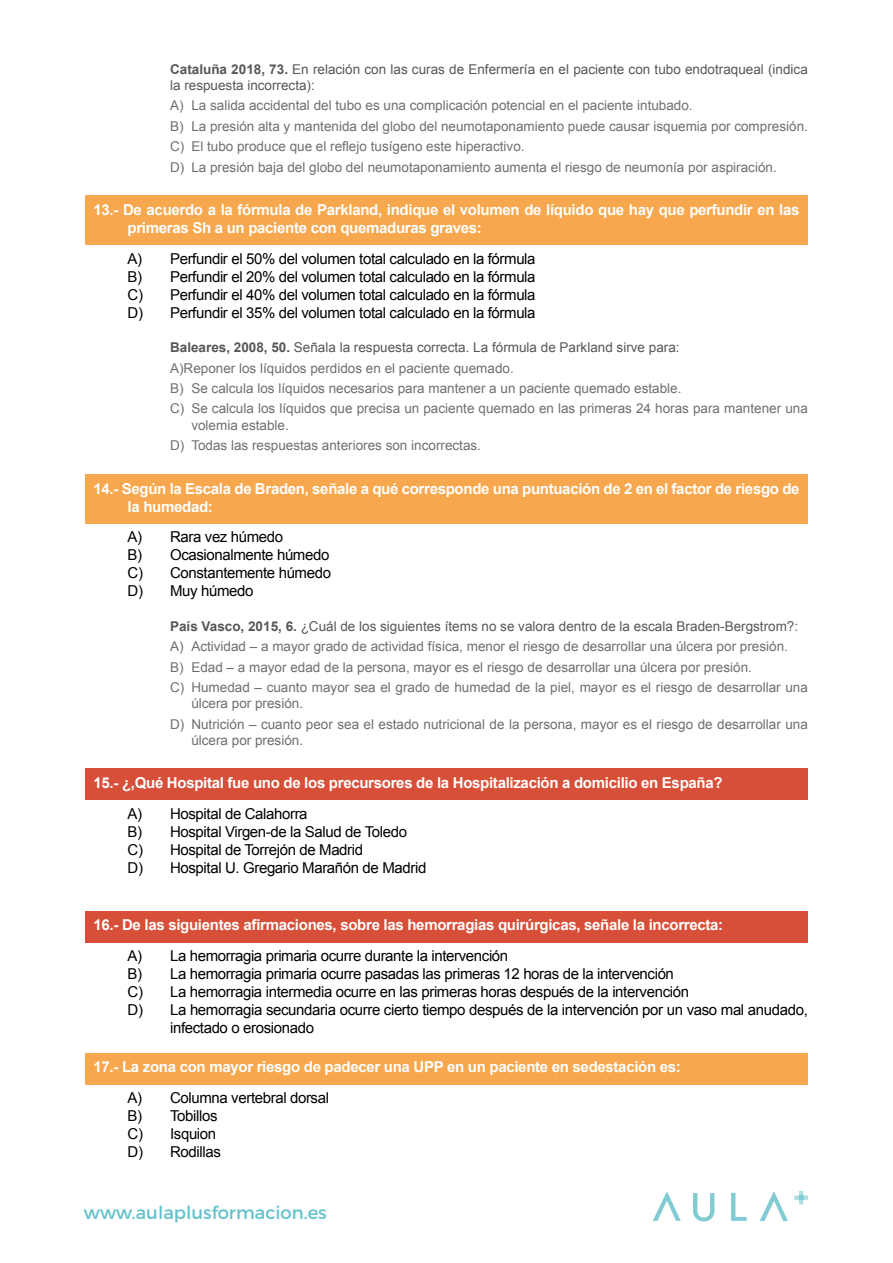
<style>
.page{position:relative;width:893px;height:1263px;background:#fff}
.page>*{position:absolute;margin:0;border:0;box-sizing:border-box;transform-origin:0 0}
.t1{font:18px "Trueno Rg";color:#63c2cc}
.t2{font:15px/18px "Arial";letter-spacing:-.025em;color:#000}
.t3{font:700 15px/18px "Arial";letter-spacing:-.02em;color:#fff}
.t4{font:13.5px/20.4px "Arial";color:#706f6f}
.t5{font:13.5px/16.2px "Arial";color:#575756}
.s1{font-weight:700}
.s2{font-weight:700;color:#575756}
.s3{color:#575756}
</style>
<div class="page">
<svg style="left:693px;top:1193px;width:21px;height:28px"></svg>
<svg style="left:731px;top:1193px;width:16px;height:28px"></svg>
<svg style="left:653px;top:1191px;width:28px;height:30px"></svg>
<svg style="left:760px;top:1191px;width:28px;height:30px"></svg>
<svg style="left:794px;top:1191px;width:14px;height:13px"></svg>
<div style="left:85px;top:196px;width:723px;height:49px;background:#f7a74d"></div>
<div style="left:85px;top:474px;width:723px;height:49px;background:#f7a74d"></div>
<div style="left:85px;top:769px;width:723px;height:31px;background:#d74f38"></div>
<div style="left:85px;top:911px;width:723px;height:31px;background:#d74f38"></div>
<div style="left:85px;top:1053px;width:723px;height:31px;background:#f7a74d"></div>
<p class="t5" style="left:170px;top:61px;width:639px"><span class="s1">Cataluña 2018, 73.</span> En relación con las curas de Enfermería en el paciente con tubo endotraqueal (indica la respuesta incorrecta):</p>
<p class="t4" style="left:170px;top:95px;width:639px">A) La salida accidental del tubo es una complicación potencial en el paciente intubado.<br>B) La presión alta y mantenida del globo del neumotaponamiento puede causar isquemia por compresión.<br>C) El tubo produce que el reflejo tusígeno este hiperactivo.<br>D) La presión baja del globo del neumotaponamiento aumenta el riesgo de neumonía por aspiración.</p>
<p class="t3" style="left:128px;top:201px;width:673px;text-indent:-34px">13.- De acuerdo a la fórmula de Parkland, indique el volumen de líquido que hay que perfundir en las primeras Sh a un paciente con quemaduras graves:</p>
<p class="t2" style="left:128px;top:250px;width:409px;text-align:justify">A) Perfundir el 50% del volumen total calculado en la fórmula B) Perfundir el 20% del volumen total calculado en la fórmula C) Perfundir el 40% del volumen total calculado en la fórmula D) Perfundir el 35% del volumen total calculado en la fórmula</p>
<p class="t4" style="left:170px;top:337px;width:639px"><span class="s2">Baleares, 2008, 50.</span> <span class="s3">Señala la respuesta correcta. La fórmula de Parkland sirve para:<br></span>A)Reponer los líquidos perdidos en el paciente quemado.<br>B) Se calcula los líquidos necesarios para mantener a un paciente quemado estable.<br>C) Se calcula los líquidos que precisa un paciente quemado en las primeras 24 horas para mantener una</p>
<p class="t4" style="left:170px;top:415px;width:312px;text-indent:21px">volemia estable.<br>D) Todas las respuestas anteriores son incorrectas.</p>
<p class="t3" style="left:128px;top:480px;width:673px;text-indent:-34px">14.- Según la Escala de Braden, señale a qué corresponde una puntuación de 2 en el factor de riesgo de la humedad:</p>
<p class="t2" style="left:128px;top:528px;width:205px">A) Rara vez húmedo<br>B) Ocasionalmente húmedo<br>C) Constantemente húmedo<br>D) Muy húmedo</p>
<p class="t4" style="left:170px;top:616px;width:639px"><span class="s2">País Vasco, 2015, 6.</span> <span class="s3">¿Cuál de los siguientes ítems no se valora dentro de la escala Braden-Bergstrom?:<br></span>A) Actividad – a mayor grado de actividad física, menor el riesgo de desarrollar una úlcera por presión.<br>B) Edad – a mayor edad de la persona, mayor es el riesgo de desarrollar una úlcera por presión.<br>C) Humedad – cuanto mayor sea el grado de humedad de la piel, mayor es el riesgo de desarrollar una</p>
<p class="t4" style="left:170px;top:693px;width:639px;text-indent:21px">úlcera por presión.<br>D) Nutrición – cuanto peor sea el estado nutricional de la persona, mayor es el riesgo de desarrollar una</p>
<p class="t4" style="left:191px;top:730px;width:113px">úlcera por presión.</p>
<p class="t3" style="left:94px;top:775px;width:631px">15.- ¿,Qué Hospital fue uno de los precursores de la Hospitalización a domicilio en España?</p>
<p class="t2" style="left:128px;top:805px;width:300px">A) Hospital de Calahorra<br>B) Hospital Virgen-de la Salud de Toledo<br>C) Hospital de Torrejón de Madrid<br>D) Hospital U. Gregario Marañón de Madrid</p>
<p class="t3" style="left:94px;top:917px;width:631px">16.- De las siguientes afirmaciones, sobre las hemorragias quirúrgicas, señale la incorrecta:</p>
<p class="t2" style="left:128px;top:947px;width:382px">A) La hemorragia primaria ocurre durante la intervención</p>
<p class="t2" style="left:128px;top:965px;width:548px">B) La hemorragia primaria ocurre pasadas las primeras 12 horas de la intervención</p>
<p class="t2" style="left:128px;top:983px;width:563px">C) La hemorragia intermedia ocurre en las primeras horas después de la intervención</p>
<p class="t2" style="left:128px;top:1001px;width:682px">D) La hemorragia secundaria ocurre cierto tiempo después de la intervención por un vaso mal anudado,</p>
<p class="t2" style="left:170px;top:1019px;width:145px">infectado o erosionado</p>
<p class="t3" style="left:94px;top:1059px;width:589px">17.- La zona con mayor riesgo de padecer una UPP en un paciente en sedestación es:</p>
<p class="t2" style="left:128px;top:1089px;width:203px">A) Columna vertebral dorsal<br>B) Tobillos<br>C) Isquion<br>D) Rodillas</p>
<h1 class="t1" style="left:84px;top:1201px;width:244px">www.aulaplusformacion.es</h1>
</div>
